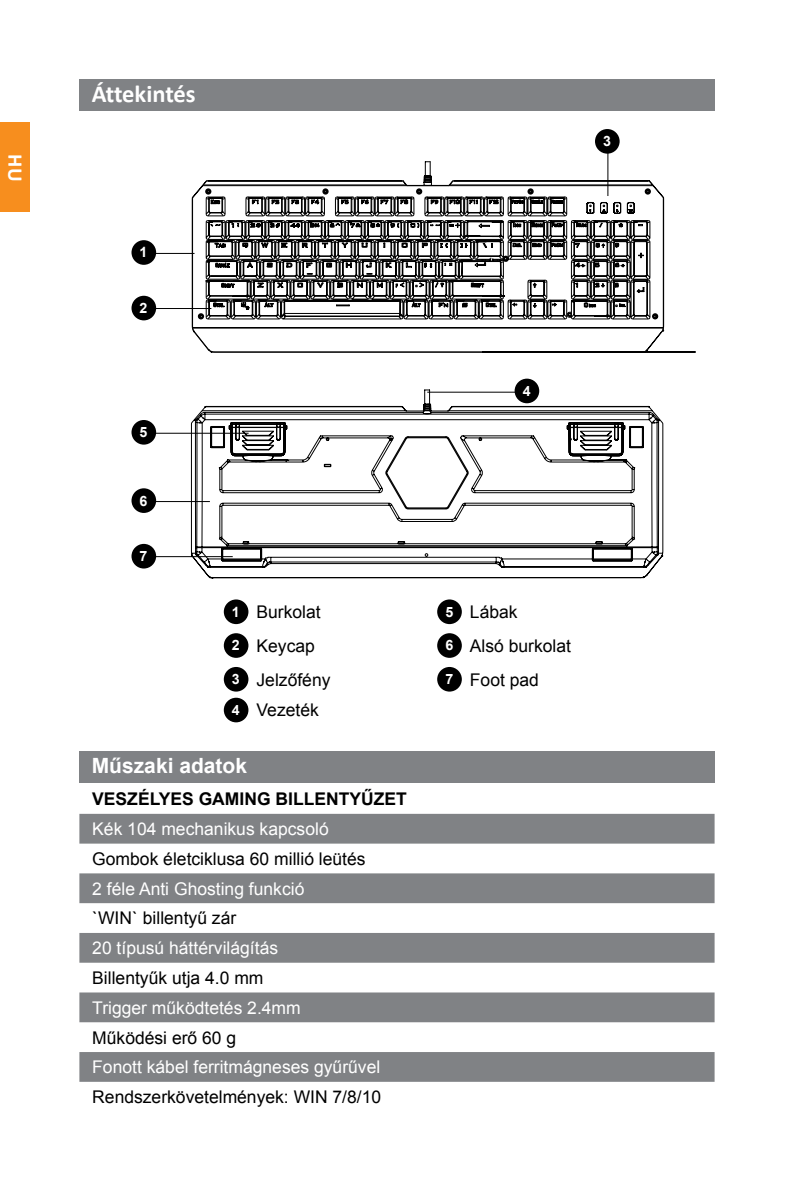
<style>
.page{position:relative;width:794px;height:1191px;background:#fff}
.page>*{position:absolute;margin:0;border:0;box-sizing:border-box;transform-origin:0 0}
.t1{font:700 24.5px "Calibri";letter-spacing:-.01em;color:#fff}
.t2{font:700 21px "Arial";color:#fff}
.t3{font:700 21px "Calibri";color:#fff}
.t4{font:17.5px "Arial";color:#000}
.t5{font:17.5px "Arial";color:#fff}
.t6{font:700 17.5px "Arial";color:#000}
.t7{font:700 14.35px "Arial";color:#fff}
</style>
<div class="page">
<div style="left:0;top:123px;width:29px;height:89px;background:#f78e1e"></div>
<div style="left:79px;top:79px;width:635px;height:32px;background:#808285"></div>
<svg style="left:131px;top:405px;width:533px;height:220px"></svg>
<svg style="left:648px;top:180px;width:48px;height:173px"></svg>
<svg style="left:192px;top:161px;width:456px;height:253px"></svg>
<svg style="left:79px;top:814px;width:635px;height:267px;fill:#808285"></svg>
<div style="left:79px;top:751px;width:635px;height:32px;background:#808285"></div>
<div style="left:595px;top:129px;width:24px;height:25px;background:#000;border-radius:50%"></div>
<hr style="left:607px;top:146px;width:1px;height:50px;background:#000">
<hr style="left:145px;top:253px;width:49px;height:1px;background:#000">
<hr style="left:145px;top:501px;width:65px;height:1px;background:#000">
<hr style="left:145px;top:432px;width:104px;height:2px;background:#000">
<hr style="left:145px;top:308px;width:66px;height:1px;background:#000">
<hr style="left:145px;top:556px;width:88px;height:1px;background:#000">
<div style="left:131px;top:240px;width:25px;height:25px;background:#000;border-radius:50%"></div>
<div style="left:131px;top:488px;width:25px;height:25px;background:#000;border-radius:50%"></div>
<div style="left:131px;top:420px;width:25px;height:24px;background:#000;border-radius:50%"></div>
<div style="left:224px;top:599px;width:24px;height:25px;background:#000;border-radius:50%"></div>
<div style="left:437px;top:599px;width:25px;height:25px;background:#000;border-radius:50%"></div>
<div style="left:224px;top:633px;width:24px;height:25px;background:#000;border-radius:50%"></div>
<div style="left:437px;top:633px;width:25px;height:25px;background:#000;border-radius:50%"></div>
<div style="left:224px;top:667px;width:24px;height:24px;background:#000;border-radius:50%"></div>
<div style="left:437px;top:667px;width:25px;height:24px;background:#000;border-radius:50%"></div>
<div style="left:224px;top:697px;width:24px;height:25px;background:#000;border-radius:50%"></div>
<div style="left:514px;top:378px;width:25px;height:25px;background:#000;border-radius:50%"></div>
<div style="left:131px;top:296px;width:25px;height:24px;background:#000;border-radius:50%"></div>
<div style="left:131px;top:544px;width:25px;height:24px;background:#000;border-radius:50%"></div>
<p class="t3" style="left:30px;top:154px;width:29px;rotate:90deg">HU</p>
<h1 class="t1" style="left:92px;top:76px;width:105px">Áttekintés</h1>
<p class="t7" style="left:603px;top:131px;width:9px">3</p>
<p class="t7" style="left:140px;top:242px;width:9px">1</p>
<p class="t7" style="left:140px;top:298px;width:9px">2</p>
<p class="t7" style="left:140px;top:422px;width:9px">5</p>
<p class="t7" style="left:140px;top:490px;width:9px">6</p>
<p class="t7" style="left:140px;top:546px;width:9px">7</p>
<p class="t7" style="left:523px;top:381px;width:9px">4</p>
<p class="t4" style="left:256px;top:600px;width:66px">Burkolat</p>
<p class="t4" style="left:470px;top:600px;width:49px">Lábak</p>
<p class="t4" style="left:256px;top:633px;width:60px">Keycap</p>
<p class="t4" style="left:470px;top:633px;width:103px">Alsó burkolat</p>
<p class="t4" style="left:256px;top:667px;width:75px">Jelzőfény</p>
<p class="t4" style="left:470px;top:667px;width:71px">Foot pad</p>
<p class="t4" style="left:256px;top:698px;width:64px">Vezeték</p>
<p class="t7" style="left:232px;top:601px;width:9px">1</p>
<p class="t7" style="left:445px;top:601px;width:9px">5</p>
<p class="t7" style="left:232px;top:635px;width:9px">2</p>
<p class="t7" style="left:445px;top:635px;width:9px">6</p>
<p class="t7" style="left:232px;top:669px;width:9px">3</p>
<p class="t7" style="left:445px;top:669px;width:9px">7</p>
<p class="t7" style="left:232px;top:700px;width:9px">4</p>
<p class="t2" style="left:92px;top:751px;width:157px">Műszaki adatok</p>
<p class="t6" style="left:92px;top:787px;width:316px">VESZÉLYES GAMING BILLENTYŰZET</p>
<p class="t5" style="left:92px;top:817px;width:238px">Kék 104 mechanikus kapcsoló</p>
<p class="t4" style="left:92px;top:846px;width:275px">Gombok életciklusa 60 millió leütés</p>
<p class="t5" style="left:92px;top:876px;width:214px">2 féle Anti Ghosting funkció</p>
<p class="t4" style="left:92px;top:906px;width:145px">`WIN` billentyű zár</p>
<p class="t5" style="left:92px;top:936px;width:187px">20 típusú háttérvilágítás</p>
<p class="t4" style="left:92px;top:965px;width:173px">Billentyűk utja 4.0 mm</p>
<p class="t5" style="left:92px;top:995px;width:210px">Trigger működtetés 2.4mm</p>
<p class="t4" style="left:92px;top:1025px;width:145px">Működési erő 60 g</p>
<p class="t5" style="left:92px;top:1055px;width:289px">Fonott kábel ferritmágneses gyűrűvel</p>
<p class="t4" style="left:92px;top:1085px;width:290px">Rendszerkövetelmények: WIN 7/8/10</p>
</div>
